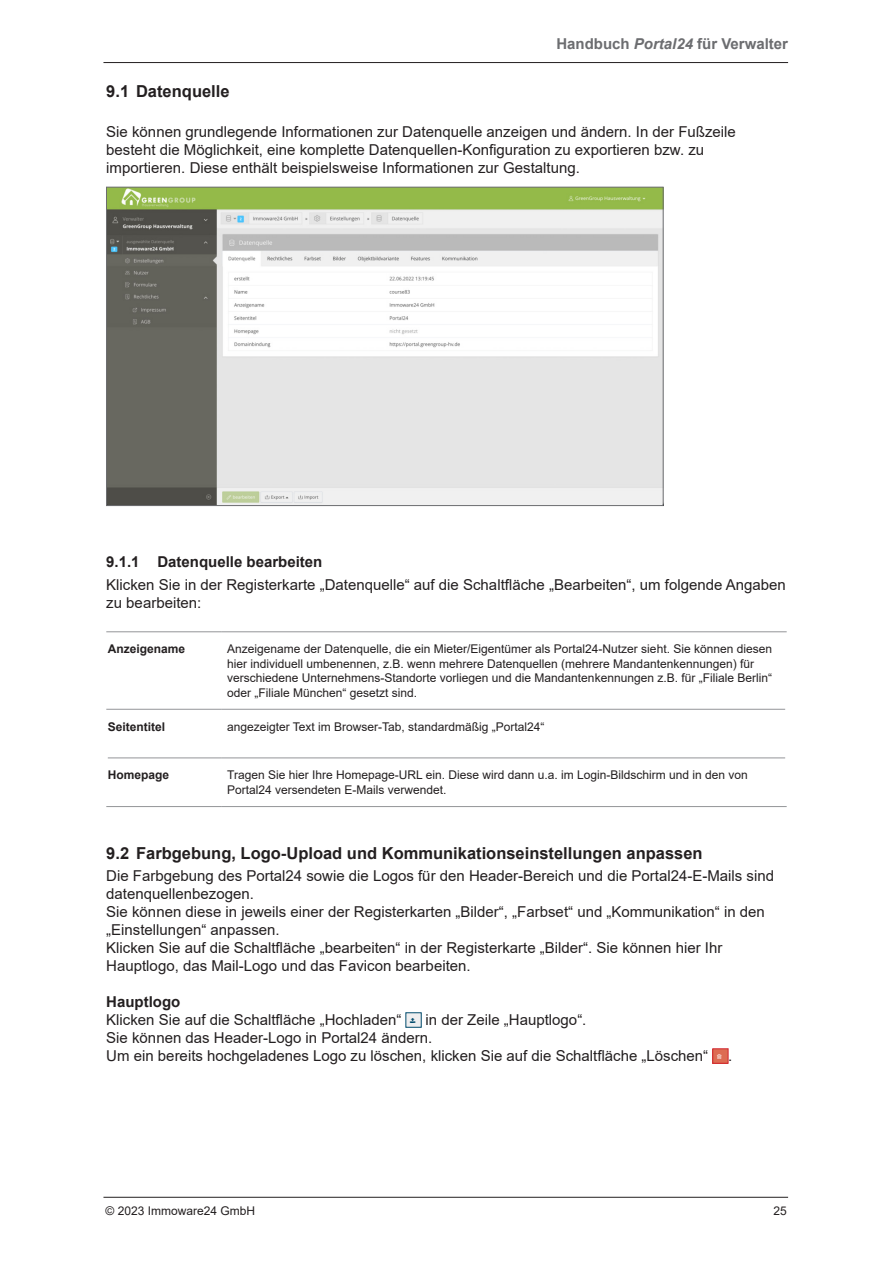
<style>
.page{position:relative;width:893px;height:1263px;background:#fff}
.page>*{position:absolute;margin:0;border:0;box-sizing:border-box;transform-origin:0 0}
.t1{font:700 16.5px "Arial";color:#231f20}
.Textkörper{font:15px/18px "Arial";color:#231f20}
.Überschrift_Abschnitt{font:700 15px "Arial";color:#231f20}
.t2{font:700 15px "Arial";color:#6c6d70}
.Tabelle_Text_mini{font:12px/14.4px "Arial";color:#231f20}
.Tabelle_Text_mini-2{font:700 12px "Arial";color:#231f20}
.s1{font-style:italic}
</style>
<div class="page">
<hr style="left:103px;top:62px;width:685px;height:1px;background:#231f20">
<hr style="left:103px;top:1197px;width:685px;height:1px;background:#231f20">
<img style="left:108px;top:189px;width:553px;height:315px">
<hr style="left:108px;top:758px;width:113px;height:1px;background:#939598">
<hr style="left:221px;top:758px;width:564px;height:1px;background:#939598">
<hr style="left:106px;top:806px;width:115px;height:1px;background:#939598">
<hr style="left:221px;top:806px;width:566px;height:1px;background:#939598">
<hr style="left:106px;top:631px;width:115px;height:1px;background:#939598">
<hr style="left:221px;top:631px;width:566px;height:1px;background:#939598">
<hr style="left:106px;top:709px;width:115px;height:1px;background:#939598">
<hr style="left:221px;top:709px;width:564px;height:1px;background:#939598">
<div style="left:406px;top:1013px;width:15px;height:14px;background:#eeeeef"></div>
<div style="left:713px;top:1049px;width:15px;height:14px;background:#dd6c53"></div>
<div style="left:712px;top:1048px;width:16px;height:15px;border:1px solid #d1232a"></div>
<p class="t2" style="left:556px;top:33px;width:233px">Handbuch <span class="s1">Portal24</span> für Verwalter</p>
<p class="t1" style="left:106px;top:80px;width:125px">9.1 Datenquelle</p>
<p class="Textkörper" style="left:106px;top:123px;width:631px">Sie können grundlegende Informationen zur Datenquelle anzeigen und ändern. In der Fußzeile besteht die Möglichkeit, eine komplette Datenquellen-Konfiguration zu exportieren bzw. zu importieren. Diese enthält beispielsweise Informationen zur Gestaltung.</p>
<p class="Überschrift_Abschnitt" style="left:106px;top:551px;width:218px">9.1.1 Datenquelle bearbeiten</p>
<p class="Textkörper" style="left:106px;top:575px;width:681px">Klicken Sie in der Registerkarte „Datenquelle“ auf die Schaltfläche „Bearbeiten“, um folgende Angaben zu bearbeiten:</p>
<p class="Tabelle_Text_mini-2" style="left:108px;top:641px;width:79px">Anzeigename</p>
<p class="Tabelle_Text_mini" style="left:227px;top:642px;width:546px">Anzeigename der Datenquelle, die ein Mieter/Eigentümer als Portal24-Nutzer sieht. Sie können diesen hier individuell umbenennen, z.B. wenn mehrere Datenquellen (mehrere Mandantenkennungen) für verschiedene Unternehmens-Standorte vorliegen und die Mandantenkennungen z.B. für „Filiale Berlin“ oder „Filiale München“ gesetzt sind.</p>
<p class="Tabelle_Text_mini-2" style="left:108px;top:718px;width:59px">Seitentitel</p>
<p class="Tabelle_Text_mini" style="left:227px;top:719px;width:319px">angezeigter Text im Browser-Tab, standardmäßig „Portal24“</p>
<p class="Tabelle_Text_mini-2" style="left:108px;top:767px;width:63px">Homepage</p>
<p class="Tabelle_Text_mini" style="left:227px;top:768px;width:522px">Tragen Sie hier Ihre Homepage-URL ein. Diese wird dann u.a. im Login-Bildschirm und in den von<br>Portal24 versendeten E-Mails verwendet.</p>
<p class="t1" style="left:106px;top:842px;width:598px">9.2 Farbgebung, Logo-Upload und Kommunikationseinstellungen anpassen</p>
<p class="Textkörper" style="left:106px;top:867px;width:669px">Die Farbgebung des Portal24 sowie die Logos für den Header-Bereich und die Portal24-E-Mails sind datenquellenbezogen.</p>
<p class="Textkörper" style="left:106px;top:903px;width:660px">Sie können diese in jeweils einer der Registerkarten „Bilder“, „Farbset“ und „Kommunikation“ in den „Einstellungen“ anpassen.</p>
<p class="Textkörper" style="left:106px;top:939px;width:618px">Klicken Sie auf die Schaltfläche „bearbeiten“ in der Registerkarte „Bilder“. Sie können hier Ihr<br>Hauptlogo, das Mail-Logo und das Favicon bearbeiten.</p>
<p class="Überschrift_Abschnitt" style="left:106px;top:991px;width:76px">Hauptlogo</p>
<p class="Textkörper" style="left:106px;top:1011px;width:297px">Klicken Sie auf die Schaltfläche „Hochladen“</p>
<p class="Textkörper" style="left:426px;top:1011px;width:162px">in der Zeile „Hauptlogo“.</p>
<p class="Textkörper" style="left:106px;top:1029px;width:328px">Sie können das Header-Logo in Portal24 ändern.</p>
<p class="Textkörper" style="left:106px;top:1047px;width:603px">Um ein bereits hochgeladenes Logo zu löschen, klicken Sie auf die Schaltfläche „Löschen“</p>
<p class="Textkörper" style="left:728px;top:1047px;width:6px">.</p>
<p class="Tabelle_Text_mini" style="left:106px;top:1203px;width:151px">© 2023 Immoware24 GmbH</p>
<p class="Tabelle_Text_mini" style="left:773px;top:1203px;width:15px">25</p>
</div>
